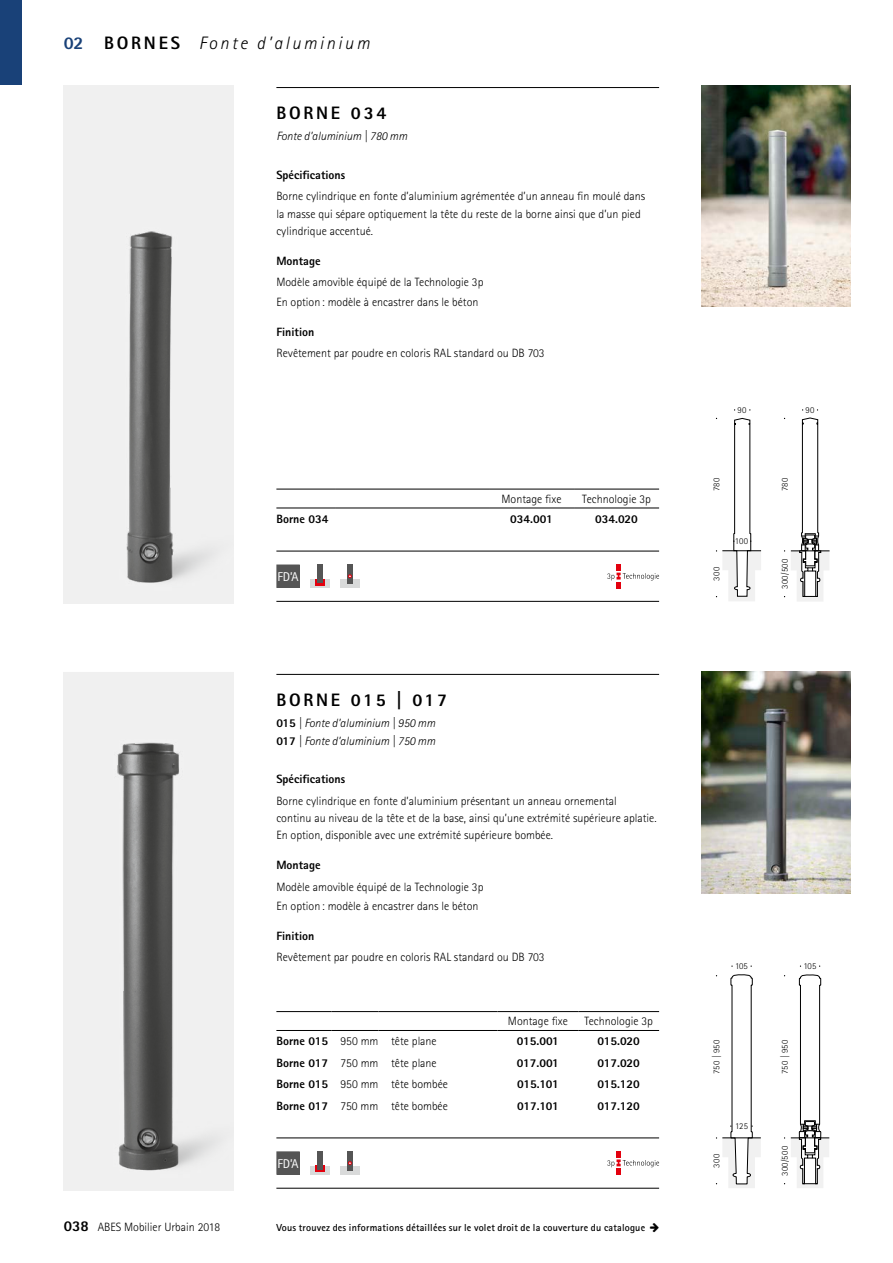
<style>
.page{position:relative;width:893px;height:1263px;background:#fff}
.page>*{position:absolute;margin:0;border:0;box-sizing:border-box;transform-origin:0 0}
.t1{font:italic 300 18px "Rotis Sans Serif Std";letter-spacing:.15em;color:#000}
.t2{font:800 18px "Rotis Sans Serif Std";letter-spacing:.15em;color:#000}
.t3{font:800 18px "Rotis Sans Serif Std";color:#194178}
.t4{font:12.75px "Rotis Sans Serif Std";color:#fff}
.t5{font:300 12px/17.2px "Rotis Sans Serif Std";color:#000}
.t6{font:800 12px "Rotis Sans Serif Std";color:#000}
.t7{font:italic 300 12px/17.2px "Rotis Sans Serif Std";color:#000}
.t8{font:700 10.2px "Rotis Sans Serif Std";letter-spacing:.02em;color:#000}
.t9{font:300 9px "Rotis Sans Serif Std";letter-spacing:.025em;color:#000}
.s1{font-weight:800;font-style:normal}
.s2{font-weight:800}
.s3{font-weight:800;font-size:15px}
</style>
<div class="page">
<div style="left:0;top:0;width:21px;height:85px;background:#194178"></div>
<img style="left:64px;top:85px;width:170px;height:519px">
<img style="left:64px;top:672px;width:170px;height:519px">
<img style="left:702px;top:85px;width:148px;height:221px">
<img style="left:702px;top:672px;width:148px;height:221px">
<svg style="left:791px;top:974px;width:38px;height:214px"></svg>
<hr style="left:791px;top:1137px;width:38px;height:1px;background:#000">
<svg style="left:716px;top:974px;width:45px;height:214px"></svg>
<svg style="left:791px;top:418px;width:38px;height:183px"></svg>
<hr style="left:791px;top:551px;width:38px;height:1px;background:#000">
<svg style="left:716px;top:418px;width:45px;height:183px"></svg>
<hr style="left:276px;top:674px;width:383px;height:1px;background:#000">
<hr style="left:276px;top:1188px;width:383px;height:1px;background:#000">
<hr style="left:276px;top:1137px;width:383px;height:1px;background:#000">
<hr style="left:276px;top:87px;width:383px;height:1px;background:#000">
<hr style="left:276px;top:601px;width:383px;height:1px;background:#000">
<hr style="left:276px;top:551px;width:383px;height:1px;background:#000">
<svg style="left:607px;top:564px;width:52px;height:24px"></svg>
<svg style="left:607px;top:1151px;width:52px;height:24px"></svg>
<div style="left:310px;top:579px;width:20px;height:9px;background:#d9dada"></div>
<div style="left:315px;top:579px;width:10px;height:6px;background:#e3000e"></div>
<div style="left:317px;top:564px;width:6px;height:19px;background:#555"></div>
<div style="left:310px;top:1166px;width:20px;height:9px;background:#d9dada"></div>
<div style="left:315px;top:1166px;width:10px;height:6px;background:#e3000e"></div>
<div style="left:317px;top:1151px;width:6px;height:19px;background:#555"></div>
<div style="left:340px;top:579px;width:20px;height:9px;background:#d9dada"></div>
<div style="left:347px;top:564px;width:6px;height:20px;background:#555"></div>
<svg style="left:348px;top:574px;width:4px;height:4px"></svg>
<div style="left:340px;top:1166px;width:20px;height:9px;background:#d9dada"></div>
<div style="left:347px;top:1151px;width:6px;height:20px;background:#555"></div>
<svg style="left:348px;top:1161px;width:4px;height:4px"></svg>
<hr style="left:276px;top:1011px;width:56px;height:1px;background:#000">
<hr style="left:332px;top:1011px;width:46px;height:1px;background:#000">
<hr style="left:378px;top:1011px;width:119px;height:1px;background:#000">
<hr style="left:497px;top:1011px;width:81px;height:1px;background:#000">
<hr style="left:578px;top:1011px;width:81px;height:1px;background:#000">
<hr style="left:276px;top:1030px;width:56px;height:1px;background:#000">
<hr style="left:332px;top:1030px;width:46px;height:1px;background:#000">
<hr style="left:378px;top:1030px;width:119px;height:1px;background:#000">
<hr style="left:497px;top:1030px;width:81px;height:1px;background:#000">
<hr style="left:578px;top:1030px;width:81px;height:1px;background:#000">
<hr style="left:276px;top:489px;width:60px;height:1px;background:#000">
<hr style="left:336px;top:489px;width:153px;height:1px;background:#000">
<hr style="left:489px;top:489px;width:85px;height:1px;background:#000">
<hr style="left:574px;top:489px;width:85px;height:1px;background:#000">
<hr style="left:276px;top:508px;width:60px;height:1px;background:#000">
<hr style="left:336px;top:508px;width:153px;height:1px;background:#000">
<hr style="left:489px;top:508px;width:85px;height:1px;background:#000">
<hr style="left:574px;top:508px;width:85px;height:1px;background:#000">
<svg style="left:276px;top:1151px;width:24px;height:24px"></svg>
<svg style="left:276px;top:564px;width:24px;height:24px"></svg>
<h1 class="t3" style="left:64px;top:31px;width:21px">02</h1>
<h1 class="t1" style="left:104px;top:32px;width:267px"><span class="s1">BORNES</span> Fonte d’aluminium</h1>
<h1 class="t2" style="left:276px;top:101px;width:111px">BORNE 034</h1>
<p class="t7" style="left:276px;top:128px;width:132px">Fonte d’aluminium | 780 mm</p>
<p class="t6" style="left:276px;top:167px;width:70px">Spécifications</p>
<p class="t5" style="left:276px;top:188px;width:370px">Borne cylindrique en fonte d’aluminium agrémentée d’un anneau fin moulé dans la masse qui sépare optiquement la tête du reste de la borne ainsi que d’un pied cylindrique accentué.</p>
<p class="t6" style="left:276px;top:253px;width:46px">Montage</p>
<p class="t5" style="left:276px;top:273px;width:209px;line-height:19.4px">Modèle amovible équipé de la Technologie 3p<br>En option: modèle à encastrer dans le béton</p>
<p class="t6" style="left:276px;top:324px;width:39px">Finition</p>
<p class="t5" style="left:276px;top:345px;width:270px">Revêtement par poudre en coloris RAL standard ou DB 703</p>
<p class="t5" style="left:502px;top:490px;width:61px">Montage fixe</p>
<p class="t5" style="left:582px;top:490px;width:70px">Technologie 3p</p>
<p class="t6" style="left:276px;top:511px;width:54px">Borne 034</p>
<p class="t6" style="left:510px;top:511px;width:44px">034.001</p>
<p class="t6" style="left:595px;top:511px;width:44px">034.020</p>
<p class="t4" style="left:277px;top:569px;width:23px">FD’A</p>
<h1 class="t2" style="left:276px;top:688px;width:172px">BORNE 015 | 017</h1>
<p class="t7" style="left:276px;top:715px;width:160px"><span class="s1">015</span> | Fonte d’aluminium | 950 mm<br><span class="s1">017</span> | Fonte d’aluminium | 750 mm</p>
<p class="t6" style="left:276px;top:771px;width:70px">Spécifications</p>
<p class="t5" style="left:276px;top:792px;width:382px">Borne cylindrique en fonte d’aluminium présentant un anneau ornemental<br>continu au niveau de la tête et de la base, ainsi qu’une extrémité supérieure aplatie.<br>En option, disponible avec une extrémité supérieure bombée.</p>
<p class="t6" style="left:276px;top:857px;width:46px">Montage</p>
<p class="t5" style="left:276px;top:877px;width:209px;line-height:19.4px">Modèle amovible équipé de la Technologie 3p<br>En option: modèle à encastrer dans le béton</p>
<p class="t6" style="left:276px;top:928px;width:39px">Finition</p>
<p class="t5" style="left:276px;top:949px;width:270px">Revêtement par poudre en coloris RAL standard ou DB 703</p>
<p class="t5" style="left:508px;top:1013px;width:61px">Montage fixe</p>
<p class="t5" style="left:584px;top:1013px;width:70px">Technologie 3p</p>
<p class="t5" style="left:276px;top:1033px;width:162px"><span class="s2">Borne 015</span> 950 mm tête plane</p>
<p class="t6" style="left:517px;top:1034px;width:44px">015.001</p>
<p class="t6" style="left:598px;top:1034px;width:44px">015.020</p>
<p class="t5" style="left:276px;top:1054px;width:162px"><span class="s2">Borne 017</span> 750 mm tête plane</p>
<p class="t6" style="left:517px;top:1055px;width:44px">017.001</p>
<p class="t6" style="left:598px;top:1055px;width:44px">017.020</p>
<p class="t5" style="left:276px;top:1076px;width:173px"><span class="s2">Borne 015</span> 950 mm tête bombée</p>
<p class="t6" style="left:517px;top:1076px;width:43px">015.101</p>
<p class="t6" style="left:597px;top:1076px;width:44px">015.120</p>
<p class="t5" style="left:276px;top:1097px;width:173px"><span class="s2">Borne 017</span> 750 mm tête bombée</p>
<p class="t6" style="left:517px;top:1098px;width:43px">017.101</p>
<p class="t6" style="left:597px;top:1098px;width:44px">017.120</p>
<p class="t4" style="left:277px;top:1156px;width:23px">FD’A</p>
<p class="t5" style="left:64px;top:1218px;width:158px"><span class="s3">038</span> ABES Mobilier Urbain 2018</p>
<p class="t8" style="left:276px;top:1221px;width:370px">Vous trouvez des informations détaillées sur le volet droit de la couverture du catalogue</p>
<p class="t9" style="left:737px;top:405px;width:10px">90</p>
<p class="t9" style="left:711px;top:491px;width:15px;rotate:-90deg">780</p>
<p class="t9" style="left:711px;top:581px;width:15px;rotate:-90deg">300</p>
<p class="t9" style="left:735px;top:536px;width:15px">100</p>
<p class="t9" style="left:806px;top:405px;width:10px">90</p>
<p class="t9" style="left:779px;top:491px;width:15px;rotate:-90deg">780</p>
<p class="t9" style="left:779px;top:589px;width:32px;rotate:-90deg">300/500</p>
<p class="t9" style="left:735px;top:961px;width:14px">105</p>
<p class="t9" style="left:711px;top:1074px;width:36px;rotate:-90deg">750 | 950</p>
<p class="t9" style="left:711px;top:1167px;width:15px;rotate:-90deg">300</p>
<p class="t9" style="left:735px;top:1121px;width:14px">125</p>
<p class="t9" style="left:803px;top:961px;width:14px">105</p>
<p class="t9" style="left:779px;top:1074px;width:36px;rotate:-90deg">750 | 950</p>
<p class="t9" style="left:779px;top:1176px;width:32px;rotate:-90deg">300/500</p>
</div>
